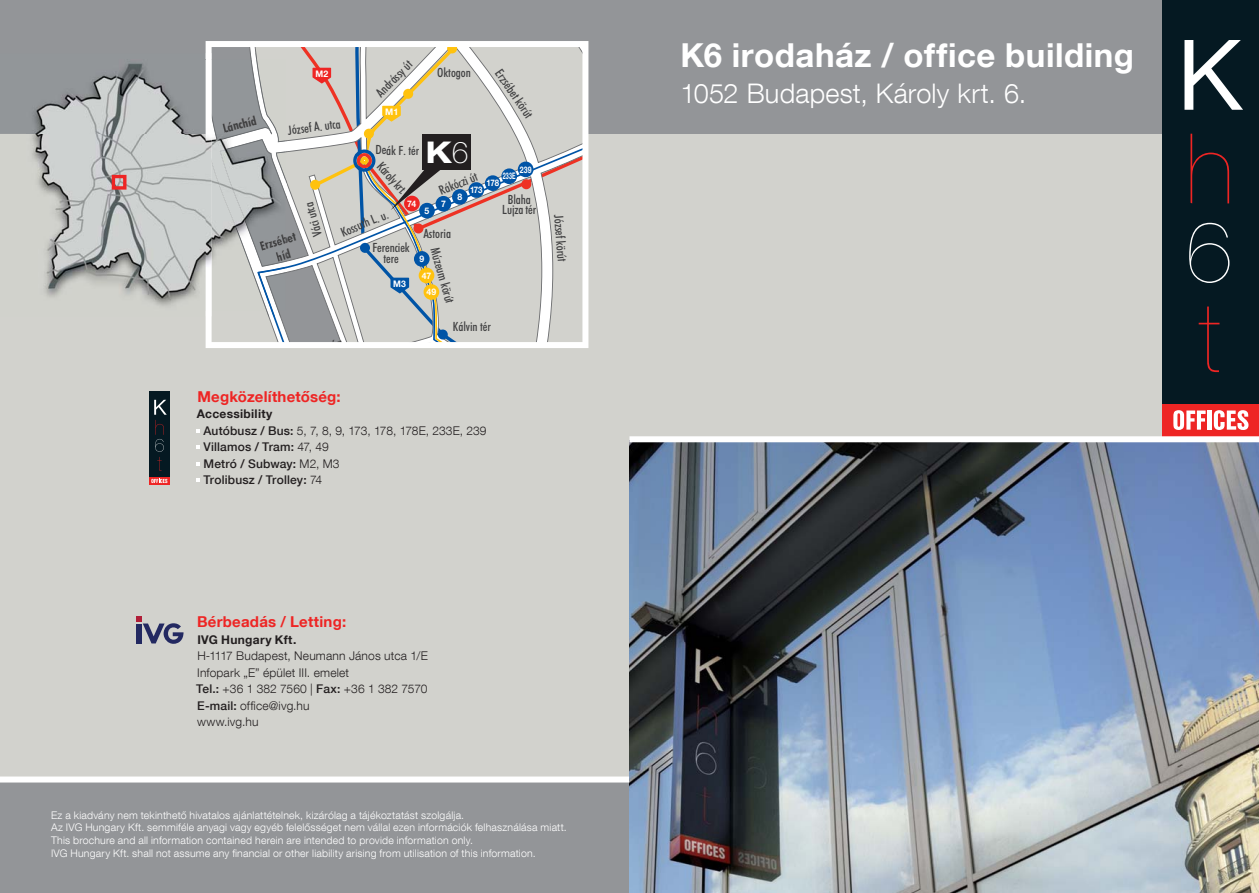
<style>
.page{position:relative;width:1259px;height:893px;background:#d2d2cd}
.page>*{position:absolute;margin:0;border:0;box-sizing:border-box;transform-origin:0 0}
.t1{font:700 33px "Helvetica Neue LT Com";letter-spacing:.015em;color:#fff}
.t2{font:700 expanded 30px "Helvetica Neue LT Com";color:#fff}
.t3{font:300 27px "Helvetica Neue LT Com";letter-spacing:.01em;color:#fff}
.t4{font:700 15px "Helvetica Neue LT Com";letter-spacing:.015em;color:#ee2524}
.t5{font:500 condensed 12.75px/10.8px "Futura CE";letter-spacing:-.005em;color:#404041;text-align:center}
.t6{font:700 condensed 12.75px "Futura CE";color:#414142}
.t7{font:300 12px/16.5px "Helvetica Neue LT Com";letter-spacing:.015em;color:#231f20}
.t8{font:500 12px/16.5px "Helvetica Neue LT Com";letter-spacing:.015em;color:#231f20}
.t9{font:700 12px "Helvetica Neue LT Com";letter-spacing:.025em;color:#231f20}
.t10{font:300 10.5px/12.6px "Helvetica Neue LT Com";letter-spacing:.02em;color:#fff}
.t11{font:700 9px "Helvetica Neue LT Com";letter-spacing:.015em;color:#fff;scale:.96 1}
.t12{font:700 9px "Helvetica Neue LT Com";letter-spacing:.015em;color:#fff;scale:.87 1}
.t13{font:700 9px "Helvetica Neue LT Com";letter-spacing:.015em;color:#fff;scale:.59 1}
.t14{font:700 9px "Helvetica Neue LT Com";letter-spacing:.015em;color:#fff;scale:.76 1}
.t15{font:700 9px "Helvetica Neue LT Com";letter-spacing:.015em;color:#fff}
.s1{color:#404041}
.s2{font-weight:100;font-stretch:normal}
.s3{font-weight:700}
.s4{font-weight:300}
.s5{font-weight:500}
</style>
<div class="page">
<div style="left:0;top:0;width:1163px;height:134px;background:#939598"></div>
<div style="left:0;top:779px;width:629px;height:114px;background:#939598"></div>
<div style="left:0;top:776px;width:629px;height:6px;background:#fff"></div>
<div style="left:1163px;top:0;width:96px;height:420px;background:#051922"></div>
<div style="left:1163px;top:404px;width:96px;height:32px;background:#ee2524"></div>
<svg style="left:1184px;top:40px;width:59px;height:70px"></svg>
<svg style="left:1190px;top:134px;width:39px;height:69px"></svg>
<svg style="left:1189px;top:223px;width:40px;height:60px"></svg>
<svg style="left:1198px;top:307px;width:21px;height:65px"></svg>
<svg style="left:1173px;top:410px;width:32px;height:20px"></svg>
<hr style="left:1207px;top:410px;width:4px;height:20px;background:#fff">
<svg style="left:1213px;top:410px;width:35px;height:20px"></svg>
<svg style="left:197px;top:445px;width:3px;height:4px"></svg>
<svg style="left:197px;top:478px;width:3px;height:4px"></svg>
<img style="left:629px;top:442px;width:630px;height:451px">
<div style="left:150px;top:391px;width:20px;height:94px;background:#051922"></div>
<svg style="left:150px;top:478px;width:20px;height:7px"></svg>
<svg style="left:154px;top:400px;width:13px;height:71px"></svg>
<svg style="left:151px;top:479px;width:16px;height:4px"></svg>
<div style="left:629px;top:436px;width:630px;height:6px;background:#fff"></div>
<svg style="left:206px;top:41px;width:382px;height:307px"></svg>
<img style="left:285px;top:60px;width:2px;height:80px">
<img style="left:285px;top:273px;width:2px;height:38px">
<img style="left:285px;top:140px;width:2px;height:133px">
<img style="left:212px;top:311px;width:54px;height:6px">
<svg style="left:267px;top:311px;width:18px;height:6px"></svg>
<img style="left:257px;top:53px;width:28px;height:7px">
<img style="left:212px;top:53px;width:38px;height:7px">
<svg style="left:250px;top:53px;width:7px;height:7px"></svg>
<img style="left:32px;top:60px;width:253px;height:251px">
<img style="left:222px;top:115px;width:35px;height:18px">
<img style="left:257px;top:267px;width:28px;height:44px">
<div style="left:112px;top:175px;width:14px;height:15px;border:3px solid #ee2524"></div>
<svg style="left:136px;top:616px;width:47px;height:28px"></svg>
<svg style="left:311px;top:44px;width:274px;height:301px"></svg>
<svg style="left:259px;top:234px;width:32px;height:34px"></svg>
<p class="t6" style="left:222px;top:124px;width:36px;rotate:-14deg">Lánchíd</p>
<p class="t11" style="left:315px;top:70px;width:15px">M2</p>
<p class="t5" style="left:287px;top:126px;width:54px;rotate:-7deg">József A. utca</p>
<p class="t5" style="left:375px;top:92px;width:47px;rotate:-45deg">Andrássy út</p>
<p class="t15" style="left:385px;top:109px;width:15px">M1</p>
<p class="t5" style="left:437px;top:69px;width:35px">Oktogon</p>
<p class="t5" style="left:502px;top:68px;width:58px;rotate:56deg">Erz ébet körút</p>
<p class="t6" style="left:259px;top:242px;width:39px;rotate:-16deg">Erzséb<span class="s1">et</span></p>
<p class="t5" style="left:314px;top:237px;width:36px;rotate:-106deg">Váci utca</p>
<h2 class="t2" style="left:426px;top:135px;width:44px">K<span class="s2">6</span></h2>
<p class="t5" style="left:375px;top:146px;width:45px">Deák F. tér</p>
<p class="t5" style="left:382px;top:162px;width:39px;rotate:48deg">Károly krt.</p>
<p class="t14" style="left:520px;top:166px;width:17px">239</p>
<p class="t5" style="left:438px;top:187px;width:42px;rotate:-22deg">Rákóczi út</p>
<p class="t13" style="left:503px;top:173px;width:23px">233E</p>
<p class="t12" style="left:486px;top:180px;width:16px">178</p>
<p class="t12" style="left:470px;top:187px;width:16px">173</p>
<p class="t11" style="left:457px;top:194px;width:7px">8</p>
<p class="t5" style="left:502px;top:196px;width:35px;line-height:10.1px">Blaha<br>Lujza tér</p>
<p class="t11" style="left:441px;top:201px;width:7px">7</p>
<p class="t11" style="left:407px;top:201px;width:11px">74</p>
<p class="t11" style="left:424px;top:207px;width:7px">5</p>
<p class="t5" style="left:340px;top:229px;width:52px;rotate:-22deg">Kossuth L. u.</p>
<p class="t5" style="left:423px;top:230px;width:29px">Astoria</p>
<p class="t5" style="left:372px;top:244px;width:39px">Ferenciek tere</p>
<p class="t11" style="left:393px;top:280px;width:15px">M3</p>
<p class="t5" style="left:438px;top:247px;width:59px;rotate:74deg">Múzeum körút</p>
<p class="t11" style="left:419px;top:256px;width:7px">9</p>
<p class="t11" style="left:422px;top:272px;width:11px">47</p>
<p class="t11" style="left:426px;top:289px;width:12px">49</p>
<p class="t5" style="left:453px;top:323px;width:40px">Kálvin tér</p>
<p class="t5" style="left:562px;top:214px;width:49px;rotate:85deg">József körút</p>
<h3 class="t4" style="left:197px;top:391px;width:145px">Megközelíthetőség:</h3>
<p class="t8" style="left:203px;top:408px;width:284px;text-indent:-7px"><span class="s3">Accessibility<br></span>Autóbusz / Bus: <span class="s4">5, 7, 8, 9, 173, 178, 178E, 233E, 239<br></span>Villamos / Tram: <span class="s4">47, 49<br></span>Metró / Subway: <span class="s4">M2, M3<br></span>Trolibusz / Trolley: <span class="s4">74</span></p>
<h3 class="t4" style="left:197px;top:616px;width:150px">Bérbeadás / Letting:</h3>
<p class="t9" style="left:197px;top:635px;width:100px">IVG Hungary Kft.</p>
<p class="t7" style="left:196px;top:649px;width:233px">H-1117 Budapest, Neumann János utca 1/E<br>Infopark „E” épület III. emelet<br><span class="s5">Tel.:</span> +36 1 382 7560 | <span class="s5">Fax:</span> +36 1 382 7570<br><span class="s5">E-mail:</span> office@ivg.hu<br>www.ivg.hu</p>
<p class="t10" style="left:51px;top:810px;width:517px">Ez a kiadvány nem tekinthető hivatalos ajánlattételnek, kizárólag a tájékoztatást szolgálja.<br>Az IVG Hungary Kft. semmiféle anyagi vagy egyéb felelősséget nem vállal ezen információk felhasználása miatt.<br>This brochure and all information contained herein are intended to provide information only.<br>IVG Hungary Kft. shall not assume any financial or other liability arising from utilisation of this information.</p>
<h1 class="t1" style="left:680px;top:44px;width:455px">K6 irodaház / office building</h1>
<h3 class="t3" style="left:680px;top:84px;width:347px">1052 Budapest, Károly krt. 6.</h3>
</div>
